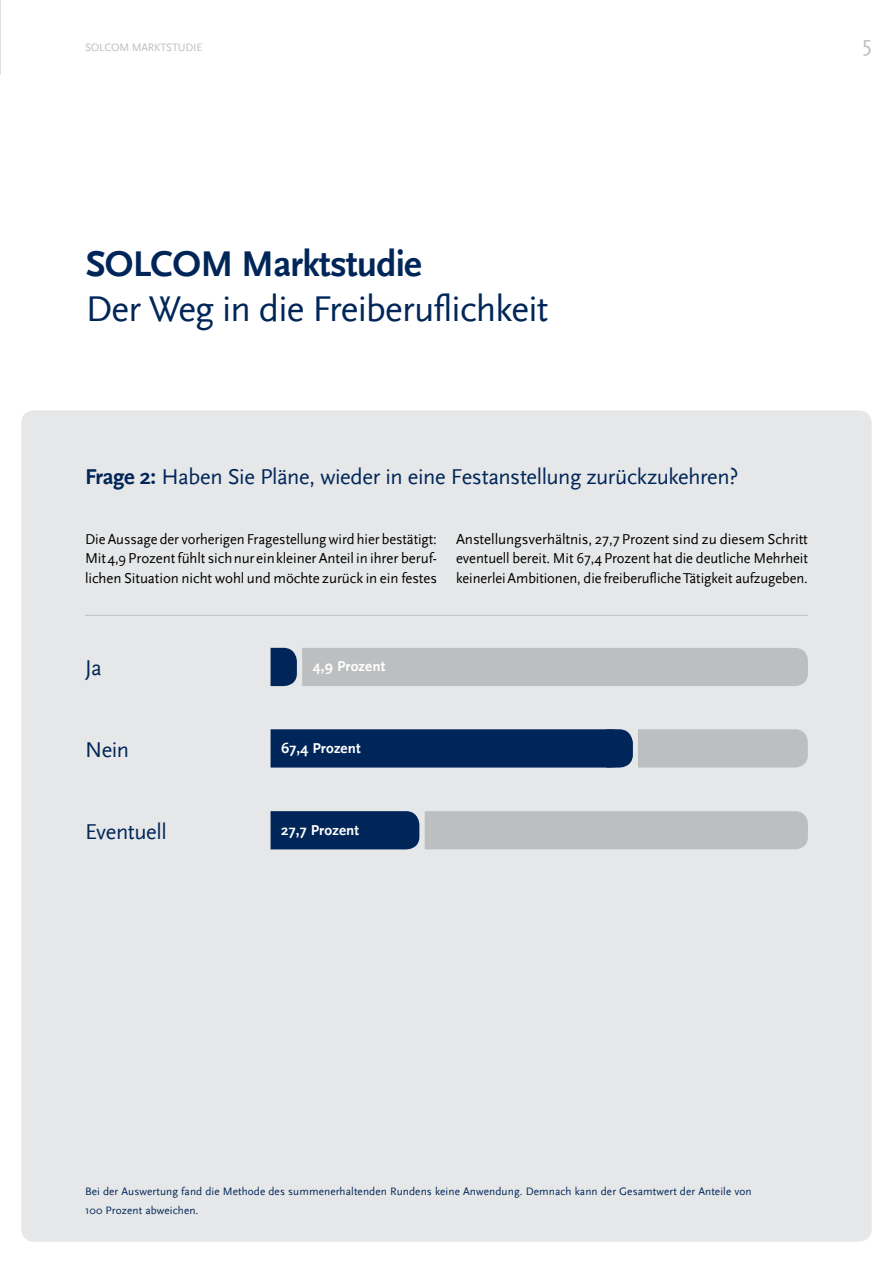
<style>
.page{position:relative;width:893px;height:1263px;background:#fff}
.page>*{position:absolute;margin:0;border:0;box-sizing:border-box;transform-origin:0 0}
.t1{font:37.5px "Scala Sans";letter-spacing:-.02em;color:#002659}
.t2{font:700 37.5px "Scala Sans";letter-spacing:-.02em;color:#002659}
.t3{font:22.5px "Scala Sans";letter-spacing:-.02em;color:#002659}
.t4{font:22.5px "Scala Sans";color:#bcbec0}
.t5{font:15px/19.2px "Scala Sans";letter-spacing:-.005em;color:#000;text-align:justify}
.t6{font:700 15px "Scala Sans";letter-spacing:.01em;color:#fff}
.t7{font:11.25px/19.2px "Scala Sans";letter-spacing:.01em;color:#002659}
.t8{font:11.25px "Scala Sans";letter-spacing:-.02em;color:#bcbec0}
.s1{font-weight:700}
</style>
<div class="page">
<div style="left:21px;top:410px;width:851px;height:832px;background:#e6e7e8;border-radius:13px"></div>
<div style="left:271px;top:811px;width:148px;height:39px;background:#002659"></div>
<hr style="left:0;top:0;width:1px;height:74px;background:#bcbec0">
<hr style="left:85px;top:615px;width:723px;height:1px;background:#bcbec0">
<div style="left:425px;top:811px;width:383px;height:38px;background:#bcbec0"></div>
<div style="left:271px;top:648px;width:537px;height:38px;background:#bcbec0"></div>
<svg style="left:271px;top:729px;width:537px;height:39px"></svg>
<p class="t8" style="left:85px;top:41px;width:119px">SOLCOM MARKTSTUDIE</p>
<h2 class="t4" style="left:862px;top:31px;width:11px">5</h2>
<h1 class="t2" style="left:86px;top:242px;width:338px">SOLCOM Marktstudie</h1>
<h1 class="t1" style="left:86px;top:288px;width:464px">Der Weg in die Freiberuflichkeit</h1>
<h2 class="t3" style="left:85px;top:464px;width:655px"><span class="s1">Frage 2:</span> Haben Sie Pläne, wieder in eine Festanstellung zurückzukehren?</h2>
<p class="t5" style="left:85px;top:530px;width:353px">DieAussage der vorherigen Fragestellung wird hier bestätigt:<br>Mit 4,9 Prozentfühlt sichnureinkleiner Anteil in ihrer beruf&shy;lichen Situation nicht wohl und möchte zurück in ein festes</p>
<p class="t5" style="left:456px;top:530px;width:353px">Anstellungsverhältnis, 27,7 Prozent sind zu diesem Schritt eventuell bereit. Mit 67,4Prozent hat die deutliche Mehrheit keinerleiAmbitionen, die freiberuflicheTätigkeit aufzugeben.</p>
<h2 class="t3" style="left:85px;top:656px;width:18px">Ja</h2>
<p class="t6" style="left:313px;top:658px;width:74px">4,9 Prozent</p>
<h2 class="t3" style="left:85px;top:737px;width:46px">Nein</h2>
<p class="t6" style="left:281px;top:739px;width:81px">67,4 Prozent</p>
<h2 class="t3" style="left:85px;top:819px;width:83px">Eventuell</h2>
<p class="t6" style="left:281px;top:821px;width:79px">27,7 Prozent</p>
<p class="t7" style="left:85px;top:1182px;width:668px">Bei der Auswertung fand die Methode des summenerhaltenden Rundens keine Anwendung. Demnach kann der Gesamtwert der Anteile von<br>100 Prozent abweichen.</p>
</div>
